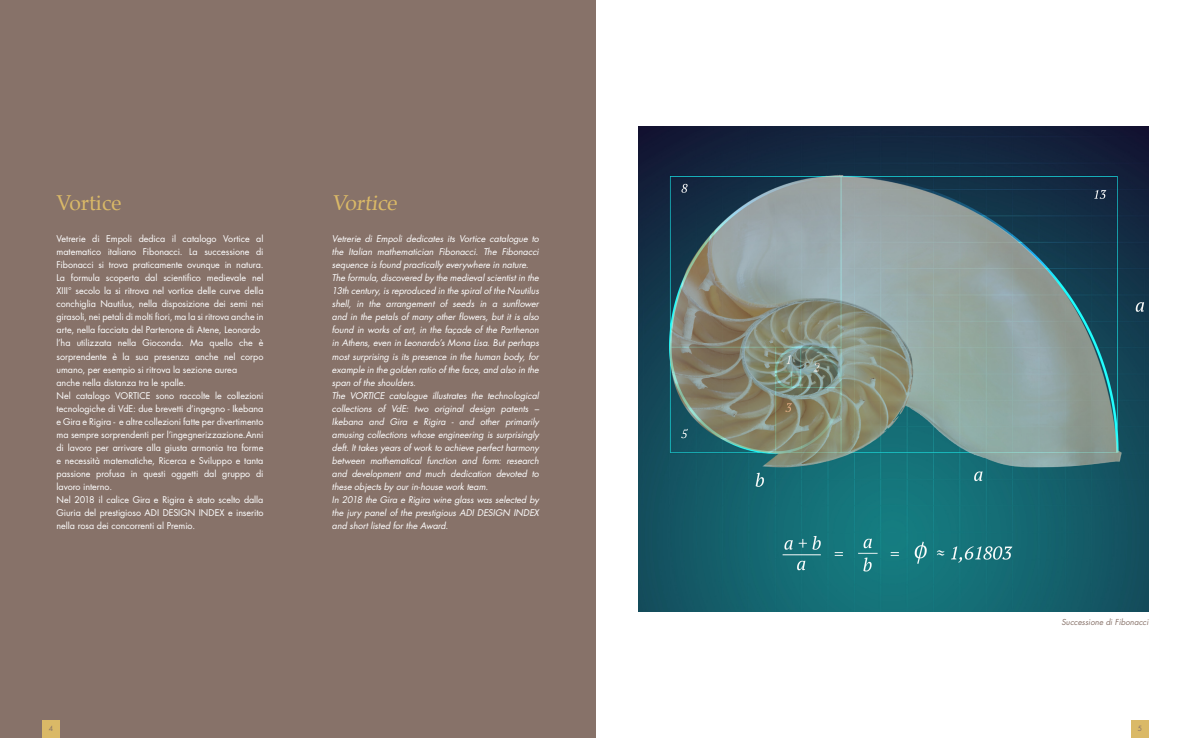
<style>
.page{position:relative;width:1191px;height:738px;background:#fff}
.page>*{position:absolute;margin:0;border:0;box-sizing:border-box;transform-origin:0 0}
.t1{font:21px "Palatino";color:#dab967}
.t2{font:italic 9px/13px "Futura";letter-spacing:-.005em;color:#fff;text-align:justify}
.t3{font:9px/13px "Futura";letter-spacing:-.005em;color:#fff;text-align:justify}
.t4{font:italic 8px "Futura";color:#877269}
.t5{font:7px "Futura";color:#877269}
</style>
<div class="page">
<div style="left:0;top:0;width:595px;height:737px;background:#877269"></div>
<img style="left:638px;top:126px;width:510px;height:485px">
<div style="left:43px;top:720px;width:17px;height:17px;background:#dab967"></div>
<div style="left:1131px;top:720px;width:17px;height:17px;background:#dab967"></div>
<p class="t1" style="left:57px;top:185px;width:66px">Vortice</p>
<p class="t1" style="left:332px;top:185px;width:71px">Vortice</p>
<p class="t3" style="left:57px;top:232px;width:208px">Vetrerie di Empoli dedica il catalogo Vortice al matematico italiano Fibonacci. La successione di Fibonacci si trova praticamente ovunque in natura.<br>La formula scoperta dal scientifico medievale nel XIII° secolo la si ritrova nel vortice delle curve della conchiglia Nautilus, nella disposizione dei semi nei girasoli, nei petali di molti fiori, ma la si ritrova anche in arte, nella facciata del Partenone di Atene, Leonardo</p>
<p class="t3" style="left:57px;top:336px;width:208px">l’ha utilizzata nella Gioconda. Ma quello che è sorprendente è la sua presenza anche nel corpo umano, per esempio si ritrova la sezione aurea</p>
<p class="t3" style="left:57px;top:375px;width:131px">anche nella distanza tra le spalle.</p>
<p class="t3" style="left:57px;top:388px;width:208px">Nel catalogo VORTICE sono raccolte le collezioni tecnologiche di VdE: due brevetti d’ingegno - Ikebana e Gira e Rigira - e altre collezioni fatte per divertimento ma sempre sorprendenti per l’ingegnerizzazione.Anni di lavoro per arrivare alla giusta armonia tra forme e necessità matematiche, Ricerca e Sviluppo e tanta passione profusa in questi oggetti dal gruppo di lavoro interno.</p>
<p class="t3" style="left:57px;top:492px;width:208px">Nel 2018 il calice Gira e Rigira è stato scelto dalla Giuria del prestigioso ADI DESIGN INDEX e inserito nella rosa dei concorrenti al Premio.</p>
<p class="t2" style="left:332px;top:232px;width:208px">Vetrerie di Empoli dedicates its Vortice catalogue to the Italian mathematician Fibonacci. The Fibonacci sequence is found practically everywhere in nature.</p>
<p class="t2" style="left:332px;top:271px;width:208px">The formula, discovered by the medieval scientist in the 13th century, is reproduced in the spiral of the Nautilus shell, in the arrangement of seeds in a sunflower and in the petals of many other flowers, but it is also found in works of art, in the façade of the Parthenon in Athens, even in Leonardo’s Mona Lisa. But perhaps most surprising is its presence in the human body, for example in the golden ratio of the face, and also in the span of the shoulders.</p>
<p class="t2" style="left:332px;top:388px;width:208px">The VORTICE catalogue illustrates the technological collections of VdE: two original design patents – Ikebana and Gira e Rigira - and other primarily amusing collections whose engineering is surprisingly deft. It takes years of work to achieve perfect harmony between mathematical function and form: research and development and much dedication devoted to these objects by our in-house work team.</p>
<p class="t2" style="left:332px;top:492px;width:208px">In 2018 the Gira e Rigira wine glass was selected by the jury panel of the prestigious ADI DESIGN INDEX and short listed for the Award.</p>
<p class="t4" style="left:1061px;top:616px;width:88px">Successione di Fibonacci</p>
<p class="t5" style="left:49px;top:723px;width:6px">4</p>
<p class="t5" style="left:1137px;top:723px;width:6px">5</p>
</div>
